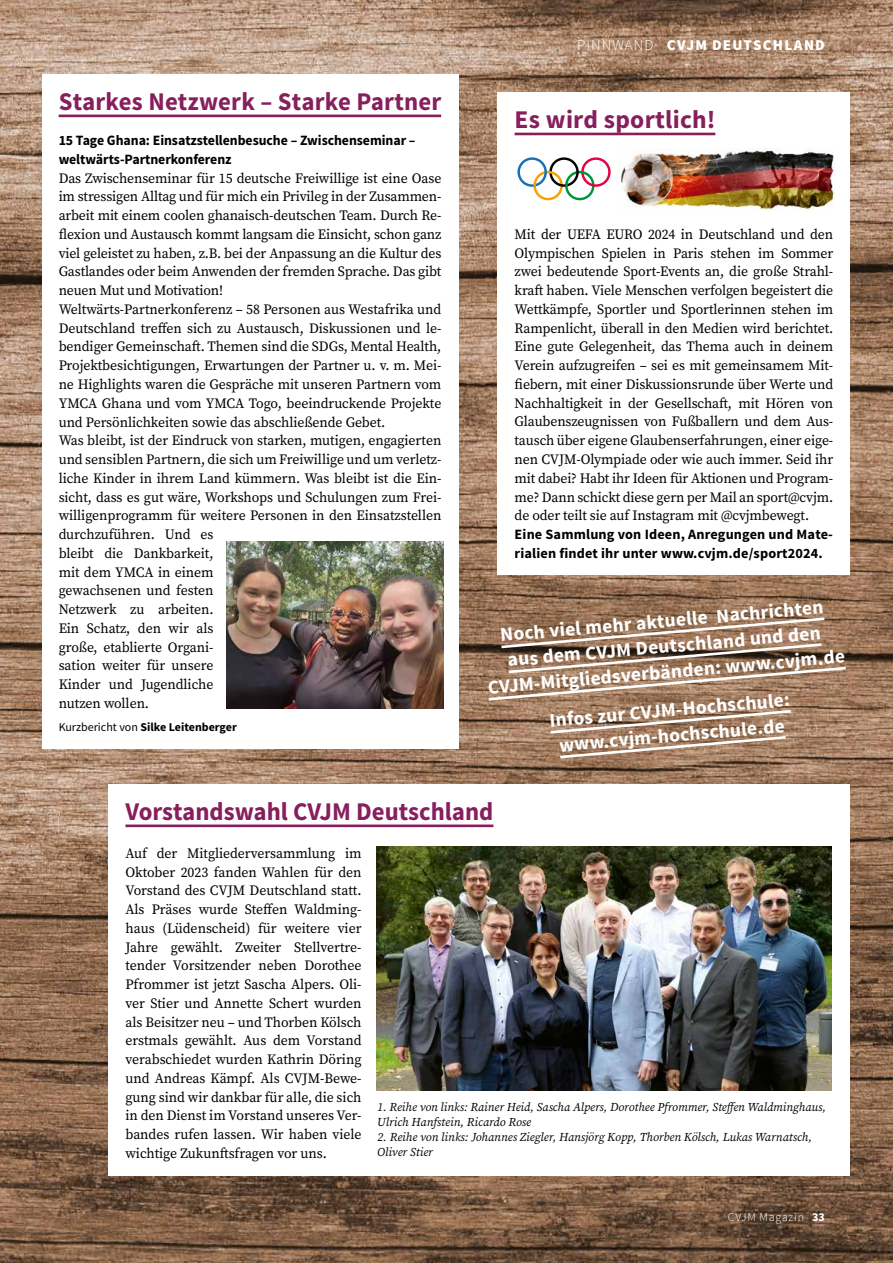
<style>
.page{position:relative;width:893px;height:1263px;background:#fff}
.page>*{position:absolute;margin:0;border:0;box-sizing:border-box;transform-origin:0 0}
.t1{font:700 25.5px "Source Sans Pro";color:#871f5d}
.t2{font:700 19.5px/25.5px "Source Sans Pro";color:#fff;text-align:center}
.t3{font:900 15px "Source Sans Pro";letter-spacing:.08em;color:#fff}
.t4{font:14.25px/18.8px "Source Serif Pro";letter-spacing:-.005em;color:#000;text-align:justify}
.t5{font:700 14.25px/18.8px "Source Sans Pro";letter-spacing:-.005em;color:#000}
.t6{font:italic 12px/15px "Source Serif Pro";color:#000}
.t7{font:700 12px "Source Sans Pro";color:#000}
.t8{font:300 12px "Source Sans Pro";letter-spacing:.06em;color:#fff}
.s1{font-weight:400}
.s2{font-weight:300}
.s3{font-weight:700}
</style>
<div class="page">
<img style="left:0;top:0;width:893px;height:1263px">
<div style="left:498px;top:92px;width:352px;height:483px;background:#fff"></div>
<hr style="left:515px;top:133px;width:200px;height:2px;background:#871f5d">
<div style="left:108px;top:784px;width:742px;height:392px;background:#fff"></div>
<hr style="left:125px;top:824px;width:368px;height:3px;background:#871f5d">
<svg style="left:486px;top:616px;width:363px;height:86px;background:#9b7c64"></svg>
<svg style="left:548px;top:708px;width:246px;height:52px;background:#a7866e"></svg>
<div style="left:42px;top:74px;width:416px;height:675px;background:#fff"></div>
<hr style="left:59px;top:115px;width:382px;height:2px;background:#871f5d">
<img style="left:376px;top:846px;width:455px;height:244px">
<img style="left:226px;top:541px;width:218px;height:168px">
<svg style="left:517px;top:157px;width:94px;height:43px"></svg>
<img style="left:620px;top:150px;width:214px;height:59px">
<h1 class="t1" style="left:59px;top:85px;width:384px">Starkes Netzwerk – Starke Partner</h1>
<p class="t5" style="left:59px;top:132px;width:358px">15 Tage Ghana: Einsatzstellenbesuche – Zwischenseminar – weltwärts-Partnerkonferenz</p>
<p class="t4" style="left:59px;top:169px;width:384px;text-align:left">Das Zwischenseminar für 15 deutsche Freiwillige ist eine Oase im stressigen Alltag und für mich ein Privileg in der Zusammen&shy;arbeit mit einem coolen ghanaisch-deutschen Team. Durch Re&shy;flexion und Austausch kommt langsam die Einsicht, schon ganz viel geleistet zu haben, z.B. bei der Anpassung an die Kultur des Gastlandes oder beim Anwenden der fremden Sprache. Das gibt neuen Mut und Motivation!<br>Weltwärts-Partnerkonferenz – 58 Personen aus Westafrika und Deutschland treffen sich zu Austausch, Diskussionen und le&shy;bendiger Gemeinschaft. Themen sind die SDGs, Mental Health, Projektbesichtigungen, Erwartungen der Partner u. v. m. Mei&shy;ne Highlights waren die Gespräche mit unseren Partnern vom YMCA Ghana und vom YMCA Togo, beeindruckende Projekte und Persönlichkeiten sowie das abschließende Gebet.<br>Was bleibt, ist der Eindruck von starken, mutigen, engagierten und sensiblen Partnern, die sich um Freiwillige und um verletz&shy;liche Kinder in ihrem Land kümmern. Was bleibt ist die Ein&shy;sicht, dass es gut wäre, Workshops und Schulungen zum Frei&shy;willigenprogramm für weitere Personen in den Einsatzstellen durchzuführen. Und es<br>bleibt die Dankbarkeit,<br>mit dem YMCA in einem<br>gewachsenen und festen<br>Netzwerk zu arbeiten.<br>Ein Schatz, den wir als<br>große, etablierte Organi-<br>sation weiter für unsere<br>Kinder und Jugendliche<br>nutzen wollen.</p>
<p class="t7" style="left:59px;top:719px;width:180px"><span class="s1">Kurzbericht von</span> Silke Leitenberger</p>
<p class="t3" style="left:577px;top:34px;width:249px"><span class="s2">PINNWAND</span> CVJM DEUTSCHLAND</p>
<h1 class="t1" style="left:515px;top:104px;width:202px">Es wird sportlich!</h1>
<p class="t4" style="left:515px;top:225px;width:320px">Mit der UEFA EURO 2024 in Deutschland und den Olympischen Spielen in Paris stehen im Sommer zwei bedeutende Sport-Events an, die große Strahl&shy;kraft haben. Viele Menschen verfolgen begeistert die Wettkämpfe, Sportler und Sportlerinnen stehen im Rampenlicht, überall in den Medien wird berichtet.<br>Eine gute Gelegenheit, das Thema auch in deinem Verein aufzugreifen – sei es mit gemeinsamem Mit&shy;fiebern, mit einer Diskussionsrunde über Werte und Nachhaltigkeit in der Gesellschaft, mit Hören von Glaubenszeugnissen von Fußballern und dem Aus&shy;tausch über eigene Glaubenserfahrungen, einer eige&shy;nen CVJM-Olympiade oder wie auch immer. Seid ihr mit dabei? Habt ihr Ideen für Aktionen und Program&shy;me? Dann schickt diese gern per Mail an sport@cvjm. de oder teilt sie auf Instagram mit @cvjmbewegt.</p>
<p class="t5" style="left:515px;top:525px;width:320px">Eine Sammlung von Ideen, Anregungen und Mate&shy;rialien findet ihr unter www.cvjm.de/sport2024.</p>
<h2 class="t2" style="left:482px;top:624px;width:360px;rotate:-5deg">Noch viel mehr aktuelle Nachrichten aus dem CVJM Deutschland und den<br>CVJM-Mitgliedsverbänden: www.cvjm.de</h2>
<h2 class="t2" style="left:548px;top:708px;width:243px;rotate:-5deg">Infos zur CVJM-Hochschule: www.cvjm-hochschule.de</h2>
<h1 class="t1" style="left:125px;top:795px;width:369px">Vorstandswahl CVJM Deutschland</h1>
<p class="t4" style="left:125px;top:844px;width:238px">Auf der Mitgliederversammlung im Oktober 2023 fanden Wahlen für den Vorstand des CVJM Deutschland statt.<br>Als Präses wurde Steffen Waldming&shy;haus (Lüdenscheid) für weitere vier Jahre gewählt. Zweiter Stellvertre&shy;tender Vorsitzender neben Dorothee Pfrommer ist jetzt Sascha Alpers. Oli&shy;ver Stier und Annette Schert wurden als Beisitzer neu – und Thorben Kölsch erstmals gewählt. Aus dem Vorstand verabschiedet wurden Kathrin Döring und Andreas Kämpf. Als CVJM-Bewe&shy;gung sind wir dankbar für alle, die sich in den Dienst im Vorstand unseres Ver&shy;bandes rufen lassen. Wir haben viele wichtige Zukunftsfragen vor uns.</p>
<p class="t6" style="left:377px;top:1099px;width:450px">1. Reihe von links: Rainer Heid, Sascha Alpers, Dorothee Pfrommer, Steffen Waldminghaus,<br>Ulrich Hanfstein, Ricardo Rose</p>
<p class="t6" style="left:377px;top:1129px;width:436px">2. Reihe von links: Johannes Ziegler, Hansjörg Kopp, Thorben Kölsch, Lukas Warnatsch,<br>Oliver Stier</p>
<p class="t8" style="left:728px;top:1210px;width:99px">CVJM Magazin <span class="s3">33</span></p>
</div>
